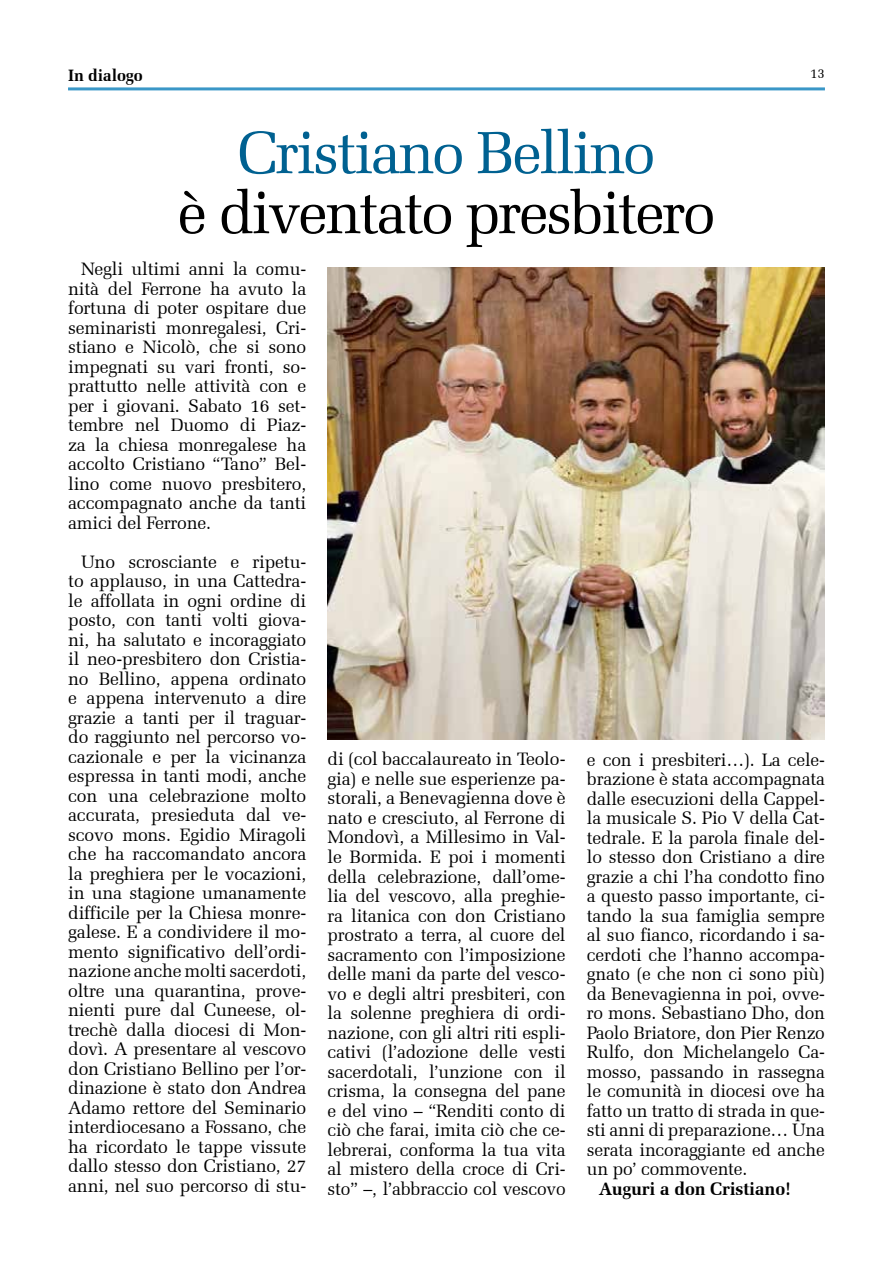
<style>
.page{position:relative;width:893px;height:1263px;background:#fff}
.page>*{position:absolute;margin:0;border:0;box-sizing:border-box;transform-origin:0 0}
.t1{font:60px "Zapf Elliptical 711 BT";letter-spacing:-.04em;color:#000}
.t2{font:60px "Zapf Elliptical 711 BT";letter-spacing:-.04em;color:#006191}
.t3{font:18px/19.5px "Zapf Elliptical 711 BT";letter-spacing:-.01em;color:#000;text-align:justify}
.t4{font:700 18px "Zapf Elliptical 711 BT";letter-spacing:-.01em;color:#000}
.t5{font:700 16.5px "Zapf Elliptical 711 BT";letter-spacing:-.01em;color:#000}
.t6{font:13.5px "Zapf Elliptical 711 BT";color:#000}
</style>
<div class="page">
<hr style="left:68px;top:87px;width:757px;height:3px;background:#3a97c7">
<img style="left:328px;top:268px;width:497px;height:471px">
<p class="t5" style="left:68px;top:65px;width:76px">In dialogo</p>
<p class="t6" style="left:810px;top:66px;width:16px">13</p>
<h1 class="t2" style="left:238px;top:117px;width:419px">Cristiano Bellino</h1>
<h1 class="t1" style="left:178px;top:177px;width:539px">è diventato presbitero</h1>
<p class="t3" style="left:68px;top:259px;width:240px;text-indent:13px">Negli ultimi anni la comu&shy;nità del Ferrone ha avuto la fortuna di poter ospitare due seminaristi monregalesi, Cri&shy;stiano e Nicolò, che si sono impegnati su vari fronti, so&shy;prattutto nelle attività con e per i giovani. Sabato 16 set&shy;tembre nel Duomo di Piaz&shy;za la chiesa monregalese ha accolto Cristiano “Tano” Bel&shy;lino come nuovo presbitero, accompagnato anche da tanti amici del Ferrone.</p>
<p class="t3" style="left:68px;top:552px;width:240px;text-indent:13px">Uno scrosciante e ripetu&shy;to applauso, in una Cattedra&shy;le affollata in ogni ordine di posto, con tanti volti giova&shy;ni, ha salutato e incoraggiato il neo-presbitero don Cristia&shy;no Bellino, appena ordinato e appena intervenuto a dire grazie a tanti per il traguar&shy;do raggiunto nel percorso vo&shy;cazionale e per la vicinanza espressa in tanti modi, anche con una celebrazione molto accurata, presieduta dal ve&shy;scovo mons. Egidio Miragoli che ha raccomandato ancora la preghiera per le vocazioni, in una stagione umanamente difficile per la Chiesa monre&shy;galese. E a condividere il mo&shy;mento significativo dell’ordi&shy;nazione anche molti sacerdoti, oltre una quarantina, prove&shy;nienti pure dal Cuneese, ol&shy;trechè dalla diocesi di Mon&shy;dovì. A presentare al vescovo don Cristiano Bellino per l’or&shy;dinazione è stato don Andrea Adamo rettore del Seminario interdiocesano a Fossano, che ha ricordato le tappe vissute dallo stesso don Cristiano, 27 anni, nel suo percorso di stu-</p>
<p class="t3" style="left:328px;top:749px;width:240px">di (col baccalaureato in Teolo&shy;gia) e nelle sue esperienze pa&shy;storali, a Benevagienna dove è nato e cresciuto, al Ferrone di Mondovì, a Millesimo in Val&shy;le Bormida. E poi i momenti della celebrazione, dall’ome&shy;lia del vescovo, alla preghie&shy;ra litanica con don Cristiano prostrato a terra, al cuore del sacramento con l’imposizione delle mani da parte del vesco&shy;vo e degli altri presbiteri, con la solenne preghiera di ordi&shy;nazione, con gli altri riti espli&shy;cativi (l’adozione delle vesti sacerdotali, l’unzione con il crisma, la consegna del pane e del vino – “Renditi conto di ciò che farai, imita ciò che ce&shy;lebrerai, conforma la tua vita al mistero della croce di Cri&shy;sto” –, l’abbraccio col vescovo</p>
<p class="t3" style="left:587px;top:750px;width:240px">e con i presbiteri…). La cele&shy;brazione è stata accompagnata dalle esecuzioni della Cappel&shy;la musicale S. Pio V della Cat&shy;tedrale. E la parola finale del&shy;lo stesso don Cristiano a dire grazie a chi l’ha condotto fino a questo passo importante, ci&shy;tando la sua famiglia sempre al suo fianco, ricordando i sa&shy;cerdoti che l’hanno accompa&shy;gnato (e che non ci sono più) da Benevagienna in poi, ovve&shy;ro mons. Sebastiano Dho, don Paolo Briatore, don Pier Renzo Rulfo, don Michelangelo Ca&shy;mosso, passando in rassegna le comunità in diocesi ove ha fatto un tratto di strada in que&shy;sti anni di preparazione… Una serata incoraggiante ed anche un po’ commovente.</p>
<p class="t4" style="left:600px;top:1178px;width:193px">Auguri a don Cristiano!</p>
</div>
